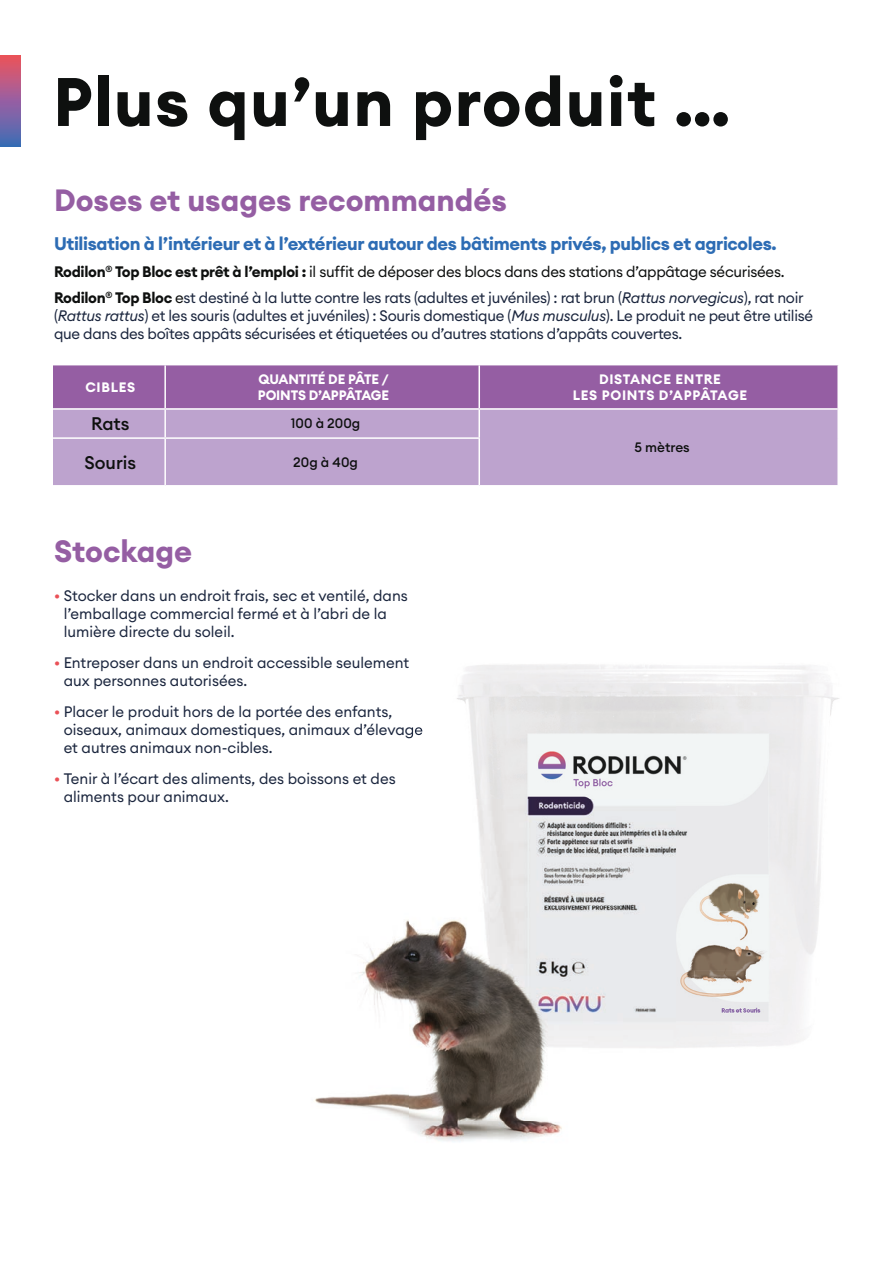
<style>
.page{position:relative;width:893px;height:1263px;background:#fff}
.page>*{position:absolute;margin:0;border:0;box-sizing:border-box;transform-origin:0 0}
.t1{font:700 67.5px "Euclid Circular A";letter-spacing:.02em;color:#0e100f}
.t2{font:700 30.3px "Euclid Circular A";color:#955ea3}
.t3{font:700 18px "Euclid Circular A";letter-spacing:-.02em;color:#2d6cb4}
.t4{font:500 18px "Euclid Circular A";color:#0e100f}
.t5{font:15px/18px "Euclid Circular A";letter-spacing:-.005em;color:#1b263e}
.t6{font:700 13.5px/16.2px "Euclid Circular A";color:#fff}
.t7{font:700 13.5px/16.2px "Euclid Circular A";letter-spacing:.05em;color:#fff;text-align:center}
.t8{font:500 13.5px "Euclid Circular A";color:#0e100f}
.s1{font-weight:700;color:#0e100f}
.s2{color:#0e100f}
.s3{font-style:italic}
.s4{font-weight:500;color:#ea5157}
</style>
<div class="page">
<div style="left:53px;top:365px;width:784px;height:43px;background:#955ea3"></div>
<div style="left:53px;top:410px;width:784px;height:75px;background:#bda3ce"></div>
<hr style="left:164px;top:365px;width:2px;height:43px;background:#fff">
<hr style="left:478px;top:365px;width:2px;height:43px;background:#fff">
<hr style="left:53px;top:437px;width:112px;height:2px;background:#fff">
<hr style="left:478px;top:410px;width:2px;height:27px;background:#fff">
<hr style="left:478px;top:439px;width:2px;height:46px;background:#fff">
<hr style="left:164px;top:410px;width:2px;height:27px;background:#fff">
<hr style="left:165px;top:437px;width:315px;height:2px;background:#fff">
<hr style="left:164px;top:439px;width:2px;height:46px;background:#fff">
<img style="left:410px;top:664px;width:429px;height:384px">
<img style="left:410px;top:724px;width:13px;height:14px">
<img style="left:315px;top:920px;width:95px;height:188px">
<img style="left:369px;top:1108px;width:95px;height:34px">
<img style="left:464px;top:1120px;width:98px;height:21px">
<img style="left:410px;top:799px;width:265px;height:321px">
<div style="left:0;top:56px;width:20px;height:91px;background:linear-gradient(to bottom,#ee546a,#3e6dc3)"></div>
<h1 class="t1" style="left:53px;top:58px;width:678px">Plus qu’un produit …</h1>
<h2 class="t2" style="left:54px;top:181px;width:454px">Doses et usages recommandés</h2>
<p class="t3" style="left:54px;top:232px;width:724px">Utilisation à l’intérieur et à l’extérieur autour des bâtiments privés, publics et agricoles.</p>
<p class="t5" style="left:54px;top:258px;width:751px;line-height:26.5px"><span class="s1">Rodilon</span><sup>®</sup> <span class="s1">Top Bloc est prêt à l’emploi :</span> <span class="s2">il suffit de déposer des blocs dans des stations d’appâtage sécurisées.<br></span><span class="s1">Rodilon</span><sup>®</sup> <span class="s1">Top Bloc</span> <span class="s2">e</span>st destiné à la lutte contre les rats (adultes et juvéniles) : rat brun (<span class="s3">Rattus norvegicus</span>), rat noir</p>
<p class="t5" style="left:54px;top:307px;width:761px">(<span class="s3">Rattus rattus</span>) et les souris (adultes et juvéniles) : Souris domestique (<span class="s3">Mus musculus</span>). Le produit ne peut être utilisé que dans des boîtes appâts sécurisées et étiquetées ou d’autres stations d’appâts couvertes.</p>
<p class="t6" style="left:85px;top:379px;width:51px">CIBLES</p>
<p class="t6" style="left:258px;top:371px;width:133px">QUANTITÉ DE PÂTE /<br>POINTS D’APPÂTAGE</p>
<p class="t7" style="left:573px;top:371px;width:176px">DISTANCE ENTRE<br>LES POINTS D’APPÂTAGE</p>
<p class="t4" style="left:91px;top:412px;width:40px">Rats</p>
<p class="t8" style="left:291px;top:415px;width:71px">100 à 200g</p>
<p class="t8" style="left:634px;top:439px;width:57px">5 mètres</p>
<p class="t4" style="left:84px;top:450px;width:53px">Souris</p>
<p class="t8" style="left:293px;top:453px;width:66px">20g à 40g</p>
<h2 class="t2" style="left:54px;top:532px;width:140px">Stockage</h2>
<p class="t5" style="left:64px;top:587px;width:346px;text-indent:-10px"><span class="s4">•</span> Stocker dans un endroit frais, sec et ventilé, dans l’emballage commercial fermé et à l’abri de la lumière directe du soleil.</p>
<p class="t5" style="left:64px;top:654px;width:347px;text-indent:-10px"><span class="s4">•</span> Entreposer dans un endroit accessible seulement aux personnes autorisées.</p>
<p class="t5" style="left:64px;top:702px;width:361px;text-indent:-10px"><span class="s4">•</span> Placer le produit hors de la portée des enfants, oiseaux, animaux domestiques, animaux d’élevage et autres animaux non-cibles.</p>
<p class="t5" style="left:64px;top:769px;width:334px;text-indent:-10px"><span class="s4">•</span> Tenir à l’écart des aliments, des boissons et des aliments pour animaux.</p>
</div>
